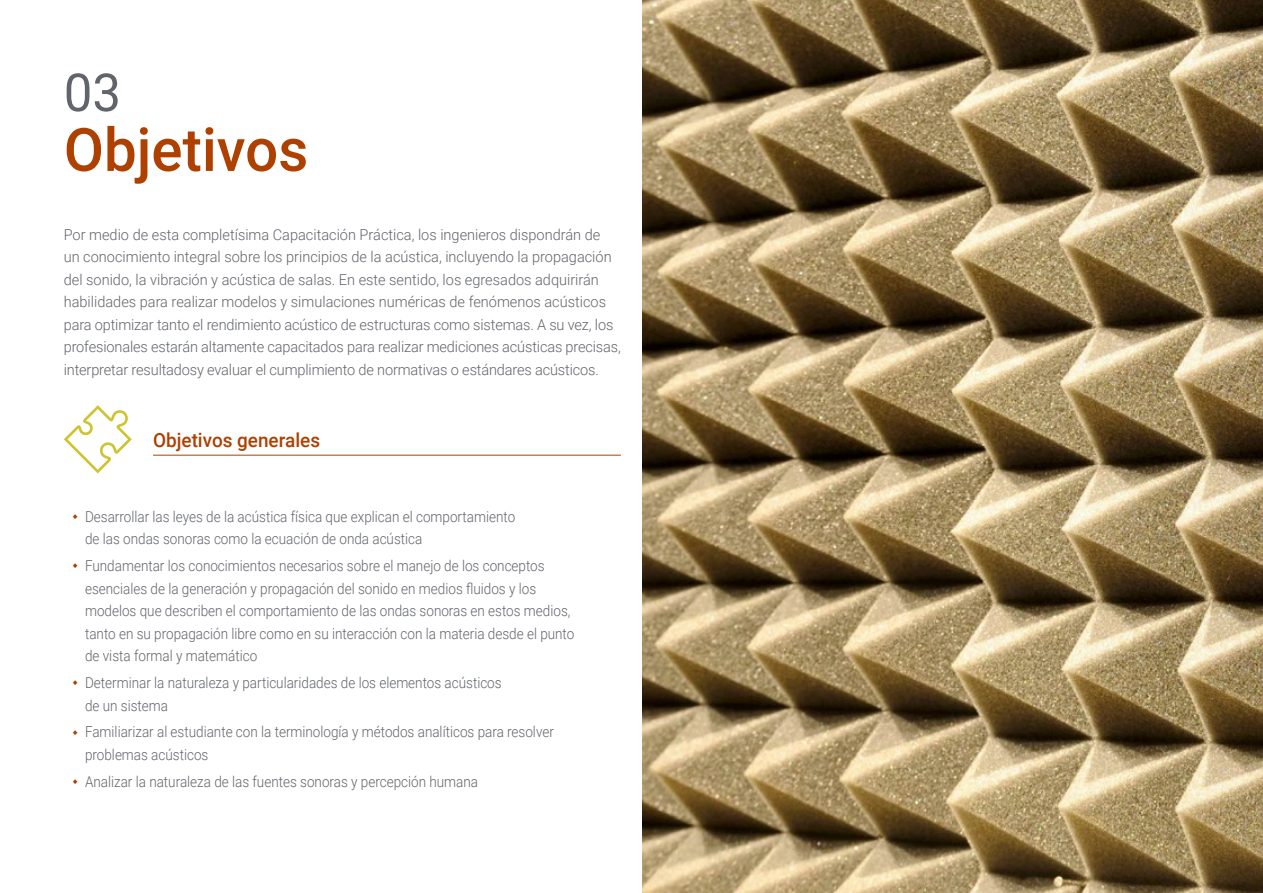
<style>
.page{position:relative;width:1263px;height:893px;background:#fff}
.page>*{position:absolute;margin:0;border:0;box-sizing:border-box;transform-origin:0 0}
.t1{font:500 60px "Roboto";color:#ae4000}
.t2{font:52.5px "Roboto";color:#61646a}
.t3{font:500 19.5px "Roboto";color:#ae4000}
.t4{font:300 15px/22.5px "Roboto";color:#61646a;scale:.9 1}
.t5{font:300 15px/22.5px "Roboto";color:#61646a}
</style>
<div class="page">
<hr style="left:153px;top:455px;width:468px;height:1px;background:#ae4000">
<svg style="left:64px;top:405px;width:68px;height:68px"></svg>
<img style="left:642px;top:0;width:621px;height:893px">
<h2 class="t2" style="left:64px;top:56px;width:59px">03</h2>
<h1 class="t1" style="left:64px;top:108px;width:246px">Objetivos</h1>
<p class="t5" style="left:64px;top:222px;width:558px">Por medio de esta completísima Capacitación Práctica, los ingenieros dispondrán de<br>un conocimiento integral sobre los principios de la acústica, incluyendo la propagación del sonido, la vibración y acústica de salas. En este sentido, los egresados adquirirán habilidades para realizar modelos y simulaciones numéricas de fenómenos acústicos para optimizar tanto el rendimiento acústico de estructuras como sistemas. A su vez, los profesionales estarán altamente capacitados para realizar mediciones acústicas precisas, interpretar resultadosy evaluar el cumplimiento de normativas o estándares acústicos.</p>
<h3 class="t3" style="left:153px;top:426px;width:169px">Objetivos generales</h3>
<p class="t4" style="left:85px;top:505px;width:479px">Desarrollar las leyes de la acústica física que explican el comportamiento de las ondas sonoras como la ecuación de onda acústica</p>
<p class="t4" style="left:85px;top:554px;width:545px">Fundamentar los conocimientos necesarios sobre el manejo de los conceptos esenciales de la generación y propagación del sonido en medios fluidos y los modelos que describen el comportamiento de las ondas sonoras en estos medios, tanto en su propagación libre como en su interacción con la materia desde el punto de vista formal y matemático</p>
<p class="t4" style="left:85px;top:671px;width:464px">Determinar la naturaleza y particularidades de los elementos acústicos de un sistema</p>
<p class="t4" style="left:85px;top:720px;width:522px">Familiarizar al estudiante con la terminología y métodos analíticos para resolver problemas acústicos</p>
<p class="t4" style="left:85px;top:769px;width:438px">Analizar la naturaleza de las fuentes sonoras y percepción humana</p>
</div>
